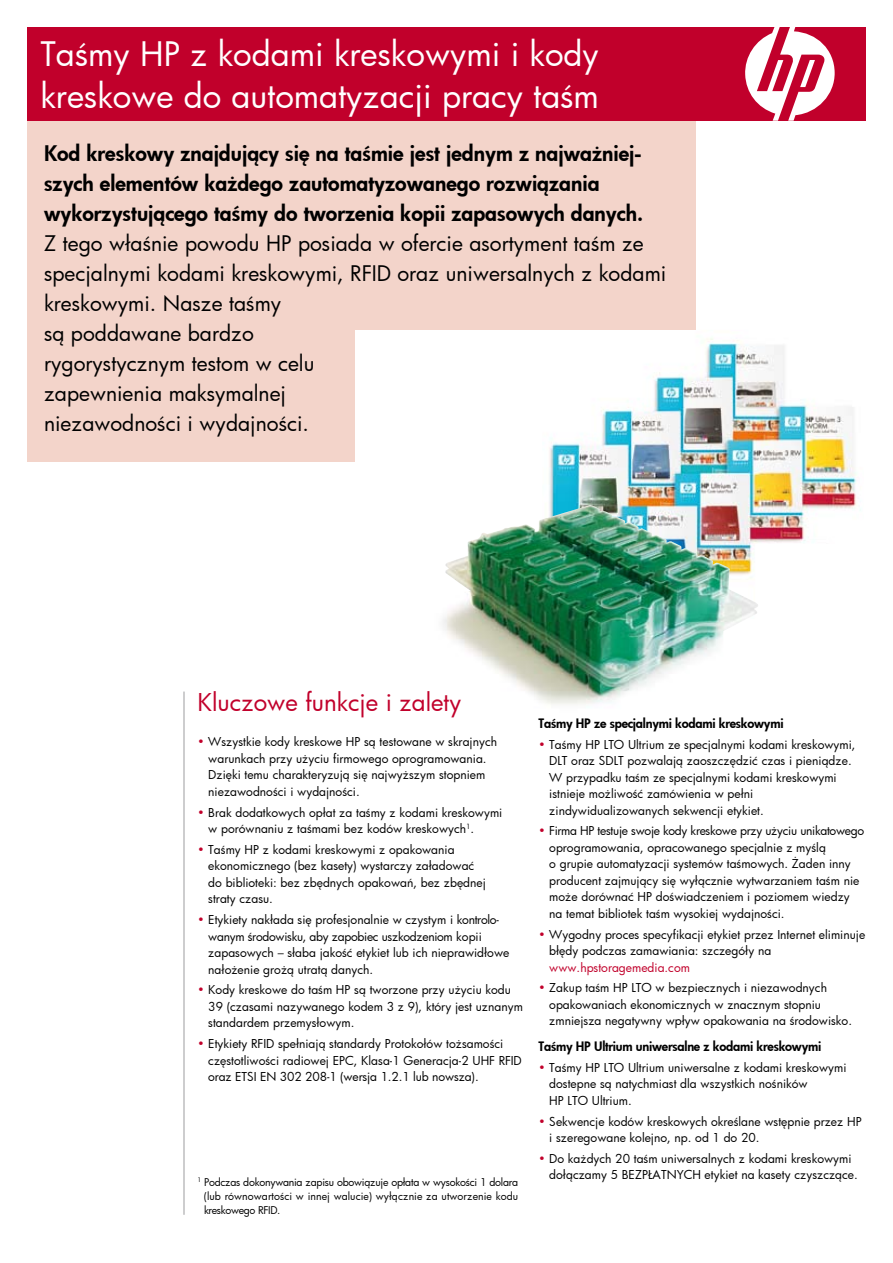
<style>
.page{position:relative;width:893px;height:1263px;background:#fff}
.page>*{position:absolute;margin:0;border:0;box-sizing:border-box;transform-origin:0 0}
.t1{font:33px/42px "Futura";color:#fff}
.t2{font:24px "Futura";color:#c1002b}
.t3{font:21px/30px "Futura";color:#000}
.t4{font:800 21px/30px "Futura";color:#000}
.t5{font:800 12.75px "Futura";letter-spacing:-.02em;color:#000}
.t6{font:12px/16.5px "Futura";color:#000}
.t7{font:12px "Futura";color:#c1002b}
.t8{font:10.5px/14.2px "Futura";letter-spacing:.005em;color:#000;text-align:justify}
.s1{color:#c1002b}
</style>
<div class="page">
<img style="left:549px;top:338px;width:312px;height:205px">
<img style="left:443px;top:505px;width:318px;height:199px">
<div style="left:27px;top:121px;width:668px;height:209px;background:#f3d4ca"></div>
<div style="left:27px;top:329px;width:327px;height:133px;background:#f3d4ca"></div>
<hr style="left:184px;top:691px;width:1px;height:524px;background:#9c9d9f">
<div style="left:27px;top:27px;width:839px;height:94px;background:#c1002b"></div>
<svg style="left:745px;top:27px;width:90px;height:94px"></svg>
<h1 class="t1" style="left:40px;top:32px;width:560px">Taśmy HP z kodami kreskowymi i kody kreskowe do automatyzacji pracy taśm</h1>
<h3 class="t4" style="left:44px;top:137px;width:601px">Kod kreskowy znajdujący się na taśmie jest jednym z najważniej&shy;szych elementów każdego zautomatyzowanego rozwiązania wykorzystującego taśmy do tworzenia kopii zapasowych danych.</h3>
<p class="t3" style="left:44px;top:227px;width:624px">Z tego właśnie powodu HP posiada w ofercie asortyment taśm ze specjalnymi kodami kreskowymi, RFID oraz uniwersalnych z kodami kreskowymi. Nasze taśmy<br>są poddawane bardzo<br>rygorystycznym testom w celu<br>zapewnienia maksymalnej<br>niezawodności i wydajności.</p>
<h2 class="t2" style="left:198px;top:685px;width:265px">Kluczowe funkcje i zalety</h2>
<p class="t6" style="left:208px;top:733px;width:290px;text-indent:-11px"><span class="s1">•</span> Wszystkie kody kreskowe HP są testowane w skrajnych warunkach przy użyciu firmowego oprogramowania.<br>Dzięki temu charakteryzują się najwyższym stopniem niezawodności i wydajności.</p>
<p class="t6" style="left:208px;top:804px;width:296px;text-indent:-11px"><span class="s1">•</span> Brak dodatkowych opłat za taśmy z kodami kreskowymi w porównaniu z taśmami bez kodów kreskowych<sup>1</sup>.</p>
<p class="t6" style="left:208px;top:841px;width:279px;text-indent:-11px"><span class="s1">•</span> Taśmy HP z kodami kreskowymi z opakowania ekonomicznego (bez kasety) wystarczy załadować do biblioteki: bez zbędnych opakowań, bez zbędnej straty czasu.</p>
<p class="t6" style="left:208px;top:911px;width:303px;text-indent:-11px"><span class="s1">•</span> Etykiety nakłada się profesjonalnie w czystym i kontrolo&shy;wanym środowisku, aby zapobiec uszkodzeniom kopii zapasowych – słaba jakość etykiet lub ich nieprawidłowe nałożenie grożą utratą danych.</p>
<p class="t6" style="left:208px;top:981px;width:316px;text-indent:-11px"><span class="s1">•</span> Kody kreskowe do taśm HP są tworzone przy użyciu kodu<br>39 (czasami nazywanego kodem 3 z 9), który jest uznanym standardem przemysłowym.</p>
<p class="t6" style="left:208px;top:1035px;width:315px;text-indent:-11px"><span class="s1">•</span> Etykiety RFID spełniają standardy Protokołów tożsamości częstotliwości radiowej EPC, Klasa-1 Generacja-2 UHF RFID oraz ETSI EN 302 208-1 (wersja 1.2.1 lub nowsza).</p>
<p class="t8" style="left:204px;top:1175px;width:316px;text-indent:-6px"><sup>1</sup> Podczas dokonywania zapisu obowiązuje opłata w wysokości 1 dolara (lub równowartości w innej walucie) wyłącznie za utworzenie kodu kreskowego RFID.</p>
<p class="t5" style="left:538px;top:714px;width:247px">Taśmy HP ze specjalnymi kodami kreskowymi</p>
<p class="t6" style="left:549px;top:736px;width:308px;text-indent:-11px"><span class="s1">•</span> Taśmy HP LTO Ultrium ze specjalnymi kodami kreskowymi, DLT oraz SDLT pozwalają zaoszczędzić czas i pieniądze.<br>W przypadku taśm ze specjalnymi kodami kreskowymi istnieje możliwość zamówienia w pełni zindywidualizowanych sekwencji etykiet.</p>
<p class="t6" style="left:549px;top:822px;width:316px;text-indent:-11px"><span class="s1">•</span> Firma HP testuje swoje kody kreskowe przy użyciu unikatowego oprogramowania, opracowanego specjalnie z myślą<br>o grupie automatyzacji systemów taśmowych. Żaden inny producent zajmujący się wyłącznie wytwarzaniem taśm nie może dorównać HP doświadczeniem i poziomem wiedzy na temat bibliotek taśm wysokiej wydajności.</p>
<p class="t6" style="left:549px;top:926px;width:317px;text-indent:-11px"><span class="s1">•</span> Wygodny proces specyfikacji etykiet przez Internet eliminuje błędy podczas zamawiania: szczegóły na</p>
<p class="t7" style="left:549px;top:959px;width:142px">www.hpstoragemedia.com</p>
<p class="t6" style="left:549px;top:979px;width:304px;text-indent:-11px"><span class="s1">•</span> Zakup taśm HP LTO w bezpiecznych i niezawodnych opakowaniach ekonomicznych w znacznym stopniu zmniejsza negatywny wpływ opakowania na środowisko.</p>
<p class="t5" style="left:538px;top:1038px;width:284px">Taśmy HP Ultrium uniwersalne z kodami kreskowymi</p>
<p class="t6" style="left:549px;top:1059px;width:299px;text-indent:-11px"><span class="s1">•</span> Taśmy HP LTO Ultrium uniwersalne z kodami kreskowymi dostepne są natychmiast dla wszystkich nośników<br>HP LTO Ultrium.</p>
<p class="t6" style="left:549px;top:1113px;width:314px;text-indent:-11px"><span class="s1">•</span> Sekwencje kodów kreskowych określane wstępnie przez HP i szeregowane kolejno, np. od 1 do 20.</p>
<p class="t6" style="left:549px;top:1150px;width:310px;text-indent:-11px"><span class="s1">•</span> Do każdych 20 taśm uniwersalnych z kodami kreskowymi dołączamy 5 BEZPŁATNYCH etykiet na kasety czyszczące.</p>
</div>
